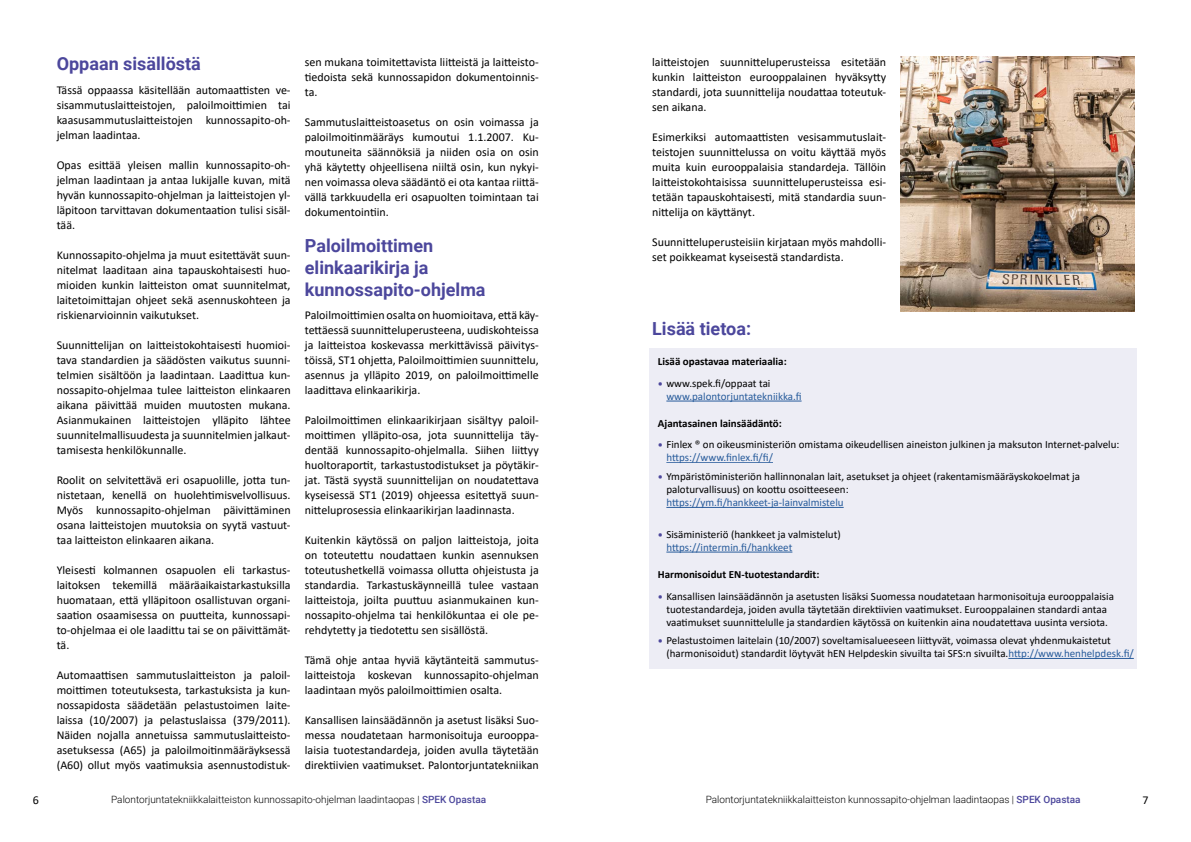
<style>
.page{position:relative;width:1191px;height:842px;background:#fff}
.page>*{position:absolute;margin:0;border:0;box-sizing:border-box;transform-origin:0 0}
.t1{font:700 18px/21.6px "Roboto";color:#4c479c}
.t2{font:12px/15px "Calibri";color:#000;text-align:justify}
.t3{font:11px/13px "Calibri";color:#000}
.t4{font:11px/13px "Calibri";color:#275b9b}
.t5{font:700 11px "Calibri";color:#000}
.t6{font:300 10px "Roboto";color:#000}
.s1{font-family:"Roboto";font-weight:700;font-size:14px;color:#4c479c}
.s2{color:#000}
.s3{color:#275b9b}
.s4{font-weight:500;color:#4c479c}
</style>
<div class="page">
<div style="left:649px;top:348px;width:488px;height:28px;background:#ededf5"></div>
<div style="left:649px;top:370px;width:488px;height:41px;background:#ededf5"></div>
<hr style="left:666px;top:401px;width:135px;height:1px;background:#275b9b">
<div style="left:649px;top:410px;width:488px;height:28px;background:#ededf5"></div>
<div style="left:649px;top:432px;width:488px;height:41px;background:#ededf5"></div>
<hr style="left:666px;top:462px;width:107px;height:1px;background:#275b9b">
<div style="left:649px;top:463px;width:488px;height:67px;background:#ededf5"></div>
<hr style="left:666px;top:507px;width:177px;height:1px;background:#275b9b">
<div style="left:649px;top:521px;width:488px;height:41px;background:#ededf5"></div>
<hr style="left:666px;top:552px;width:126px;height:1px;background:#275b9b">
<div style="left:649px;top:561px;width:488px;height:28px;background:#ededf5"></div>
<div style="left:649px;top:583px;width:488px;height:54px;background:#ededf5"></div>
<div style="left:649px;top:627px;width:488px;height:41px;background:#ededf5"></div>
<hr style="left:1008px;top:658px;width:125px;height:1px;background:#275b9b">
<img style="left:900px;top:57px;width:234px;height:255px">
<h1 class="t1" style="left:57px;top:52px;width:146px">Oppaan sisällöstä</h1>
<p class="t2" style="left:57px;top:82px;width:235px">Tässä oppaassa käsitellään automaattisten ve&shy;sisammutuslaitteistojen, paloilmoittimien tai kaasusammutuslaitteistojen kunnossapito-oh&shy;jelman laadintaa.</p>
<p class="t2" style="left:57px;top:157px;width:235px">Opas esittää yleisen mallin kunnossapito-oh&shy;jelman laadintaan ja antaa lukijalle kuvan, mitä hyvän kunnossapito-ohjelman ja laitteistojen yl&shy;läpitoon tarvittavan dokumentaation tulisi sisäl&shy;tää.</p>
<p class="t2" style="left:57px;top:247px;width:235px">Kunnossapito-ohjelma ja muut esitettävät suun&shy;nitelmat laaditaan aina tapauskohtaisesti huo&shy;mioiden kunkin laitteiston omat suunnitelmat, laitetoimittajan ohjeet sekä asennuskohteen ja riskienarvioinnin vaikutukset.</p>
<p class="t2" style="left:57px;top:337px;width:235px">Suunnittelijan on laitteistokohtaisesti huomioi&shy;tava standardien ja säädösten vaikutus suunni&shy;telmien sisältöön ja laadintaan. Laadittua kun&shy;nossapito-ohjelmaa tulee laitteiston elinkaaren aikana päivittää muiden muutosten mukana.<br>Asianmukainen laitteistojen ylläpito lähtee suunnitelmallisuudesta ja suunnitelmien jalkaut&shy;tamisesta henkilökunnalle.</p>
<p class="t2" style="left:57px;top:472px;width:235px">Roolit on selvitettävä eri osapuolille, jotta tun&shy;nistetaan, kenellä on huolehtimisvelvollisuus.<br>Myös kunnossapito-ohjelman päivittäminen osana laitteistojen muutoksia on syytä vastuut&shy;taa laitteiston elinkaaren aikana.</p>
<p class="t2" style="left:57px;top:562px;width:235px">Yleisesti kolmannen osapuolen eli tarkastus&shy;laitoksen tekemillä määräaikaistarkastuksilla huomataan, että ylläpitoon osallistuvan organi&shy;saation osaamisessa on puutteita, kunnossapi&shy;to-ohjelmaa ei ole laadittu tai se on päivittämät&shy;tä.</p>
<p class="t2" style="left:57px;top:667px;width:235px">Automaattisen sammutuslaitteiston ja paloil&shy;moittimen toteutuksesta, tarkastuksista ja kun&shy;nossapidosta säädetään pelastustoimen laite&shy;laissa (10/2007) ja pelastuslaissa (379/2011).<br>Näiden nojalla annetuissa sammutuslaitteisto&shy;asetuksessa (A65) ja paloilmoitinmääräyksessä (A60) ollut myös vaatimuksia asennustodistuk-</p>
<p class="t2" style="left:305px;top:54px;width:235px">sen mukana toimitettavista liitteistä ja laitteisto&shy;tiedoista sekä kunnossapidon dokumentoinnis&shy;ta.</p>
<p class="t2" style="left:305px;top:114px;width:235px">Sammutuslaitteistoasetus on osin voimassa ja paloilmoitinmääräys kumoutui 1.1.2007. Ku&shy;moutuneita säännöksiä ja niiden osia on osin yhä käytetty ohjeellisena niiltä osin, kun nykyi&shy;nen voimassa oleva säädäntö ei ota kantaa riittä&shy;vällä tarkkuudella eri osapuolten toimintaan tai dokumentointiin.</p>
<h1 class="t1" style="left:305px;top:234px;width:182px">Paloilmoittimen elinkaarikirja ja kunnossapito-ohjelma</h1>
<p class="t2" style="left:305px;top:307px;width:235px">Paloilmoittimien osalta on huomioitava, että käy&shy;tettäessä suunnitteluperusteena, uudiskohteissa ja laitteistoa koskevassa merkittävissä päivitys&shy;töissä, ST1 ohjetta, Paloilmoittimien suunnittelu, asennus ja ylläpito 2019, on paloilmoittimelle laadittava elinkaarikirja.</p>
<p class="t2" style="left:305px;top:412px;width:235px">Paloilmoittimen elinkaarikirjaan sisältyy paloil&shy;moittimen ylläpito-osa, jota suunnittelija täy&shy;dentää kunnossapito-ohjelmalla. Siihen liittyy huoltoraportit, tarkastustodistukset ja pöytäkir&shy;jat. Tästä syystä suunnittelijan on noudatettava kyseisessä ST1 (2019) ohjeessa esitettyä suun&shy;nitteluprosessia elinkaarikirjan laadinnasta.</p>
<p class="t2" style="left:305px;top:532px;width:235px">Kuitenkin käytössä on paljon laitteistoja, joita on toteutettu noudattaen kunkin asennuksen toteutushetkellä voimassa ollutta ohjeistusta ja standardia. Tarkastuskäynneillä tulee vastaan laitteistoja, joilta puuttuu asianmukainen kun&shy;nossapito-ohjelma tai henkilökuntaa ei ole pe&shy;rehdytetty ja tiedotettu sen sisällöstä.</p>
<p class="t2" style="left:305px;top:652px;width:235px">Tämä ohje antaa hyviä käytänteitä sammutus&shy;laitteistoja koskevan kunnossapito-ohjelman laadintaan myös paloilmoittimien osalta.</p>
<p class="t2" style="left:305px;top:712px;width:235px">Kansallisen lainsäädännön ja asetust lisäksi Suo&shy;messa noudatetaan harmonisoituja eurooppa&shy;laisia tuotestandardeja, joiden avulla täytetään direktiivien vaatimukset. Palontorjuntatekniikan</p>
<p class="t2" style="left:652px;top:54px;width:235px">laitteistojen suunnitteluperusteissa esitetään kunkin laitteiston eurooppalainen hyväksytty standardi, jota suunnittelija noudattaa toteutuk&shy;sen aikana.</p>
<p class="t2" style="left:652px;top:129px;width:235px">Esimerkiksi automaattisten vesisammutuslait&shy;teistojen suunnittelussa on voitu käyttää myös muita kuin eurooppalaisia standardeja. Tällöin laitteistokohtaisissa suunnitteluperusteissa esi&shy;tetään tapauskohtaisesti, mitä standardia suun&shy;nittelija on käyttänyt.</p>
<p class="t2" style="left:652px;top:234px;width:235px">Suunnitteluperusteisiin kirjataan myös mahdolli&shy;set poikkeamat kyseisestä standardista.</p>
<h1 class="t1" style="left:652px;top:317px;width:100px">Lisää tietoa:</h1>
<p class="t5" style="left:658px;top:354px;width:130px">Lisää opastavaa materiaalia:</p>
<p class="t4" style="left:666px;top:376px;width:137px;text-indent:-9px"><span class="s1">•</span> <span class="s2">www.spek.fi/oppaat tai </span>www.palontorjuntatekniikka.fi</p>
<p class="t5" style="left:658px;top:415px;width:125px">Ajantasainen lainsäädäntö:</p>
<p class="t3" style="left:666px;top:438px;width:454px;text-indent:-9px"><span class="s1">•</span> Finlex ® on oikeusministeriön omistama oikeudellisen aineiston julkinen ja maksuton Internet-palvelu: <span class="s3">https://www.finlex.fi/fi/</span></p>
<p class="t3" style="left:666px;top:470px;width:415px;text-indent:-9px"><span class="s1">•</span> Ympäristöministeriön hallinnonalan lait, asetukset ja ohjeet (rakentamismääräyskokoelmat ja paloturvallisuus) on koottu osoitteeseen:</p>
<p class="t4" style="left:666px;top:496px;width:179px">https://ym.fi/hankkeet-ja-lainvalmistelu</p>
<p class="t3" style="left:666px;top:527px;width:176px;text-indent:-9px"><span class="s1">•</span> Sisäministeriö (hankkeet ja valmistelut) <span class="s3">https://intermin.fi/hankkeet</span></p>
<p class="t5" style="left:658px;top:567px;width:163px">Harmonisoidut EN-tuotestandardit:</p>
<p class="t3" style="left:658px;top:589px;width:457px;text-align:center"><span class="s1">•</span> Kansallisen lainsäädännön ja asetusten lisäksi Suomessa noudatetaan harmonisoituja eurooppalaisia tuotestandardeja, joiden avulla täytetään direktiivien vaatimukset. Eurooppalainen standardi antaa vaatimukset suunnittelulle ja standardien käytössä on kuitenkin aina noudatettava uusinta versiota.</p>
<p class="t3" style="left:666px;top:634px;width:469px;text-indent:-9px"><span class="s1">•</span> Pelastustoimen laitelain (10/2007) soveltamisalueeseen liittyvät, voimassa olevat yhdenmukaistetut (harmonisoidut) standardit löytyvät hEN Helpdeskin sivuilta tai SFS:n sivuilta.<span class="s3">http://www.henhelpdesk.fi/</span></p>
<p class="t2" style="left:33px;top:792px;width:8px">6</p>
<p class="t6" style="left:111px;top:792px;width:376px">Palontorjuntatekniikkalaitteiston kunnossapito-ohjelman laadintaopas | <span class="s4">SPEK Opastaa</span></p>
<p class="t6" style="left:706px;top:792px;width:376px">Palontorjuntatekniikkalaitteiston kunnossapito-ohjelman laadintaopas | <span class="s4">SPEK Opastaa</span></p>
<p class="t2" style="left:1142px;top:792px;width:8px">7</p>
</div>
